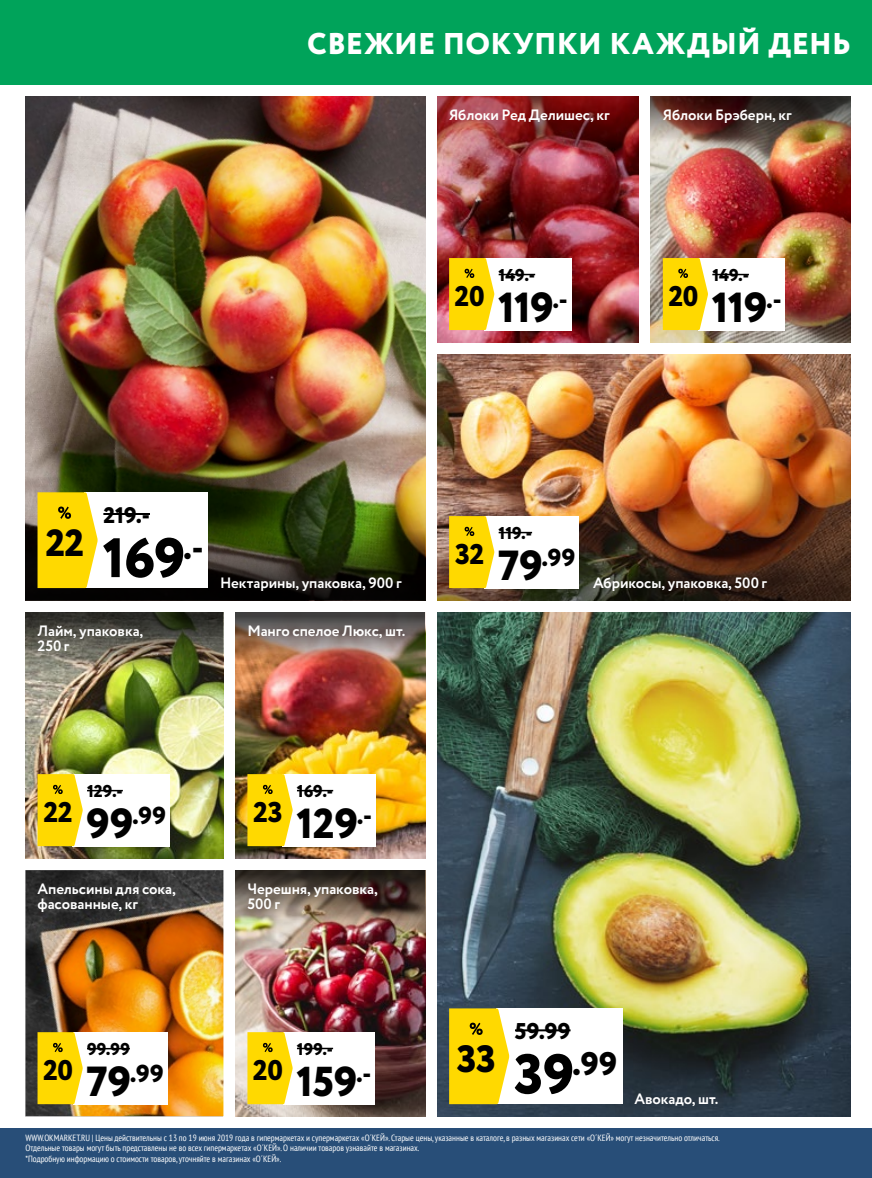
<style>
.page{position:relative;width:872px;height:1178px;background:#fff}
.page>*{position:absolute;margin:0;border:0;box-sizing:border-box;transform-origin:0 0}
.t1{font:800 55.5px "Circe";color:#000}
.t2{font:800 42px "Circe";letter-spacing:-.005em;color:#000}
.t3{font:800 41.7px "Circe";color:#000}
.t4{font:800 37.95px "Circe";color:#000}
.t5{font:800 32.55px "Circe";color:#000}
.t6{font:800 30px "Circe";letter-spacing:.015em;color:#fff}
.t7{font:800 28.5px "Circe";letter-spacing:-.01em;color:#000}
.t8{font:800 24.45px "Circe";color:#000}
.t9{font:800 24.3px "Circe";color:#000}
.t10{font:800 22.8px "Circe";color:#000}
.t11{font:800 22.5px "Circe";color:#000}
.t12{font:800 17.1px "Circe";color:#000}
.t13{font:800 16.95px "Circe";color:#000}
.t14{font:700 15px/15px "Circe";letter-spacing:-.005em;color:#fff}
.t15{font:condensed 9px/10.5px "PT Sans";color:#fff}
.s1{font-size:42px}
.s2{font-size:55.8px}
</style>
<div class="page">
<img style="left:437px;top:176px;width:202px;height:166px">
<img style="left:651px;top:150px;width:199px;height:192px">
<img style="left:437px;top:354px;width:413px;height:186px">
<img style="left:437px;top:612px;width:413px;height:504px">
<img style="left:26px;top:870px;width:197px;height:246px">
<img style="left:235px;top:930px;width:190px;height:186px">
<img style="left:26px;top:96px;width:399px;height:420px">
<img style="left:26px;top:684px;width:197px;height:174px">
<img style="left:235px;top:672px;width:190px;height:186px">
<img style="left:651px;top:96px;width:200px;height:54px">
<svg style="left:437px;top:540px;width:413px;height:60px;background:#402a1c"></svg>
<img style="left:437px;top:96px;width:202px;height:80px">
<img style="left:26px;top:612px;width:197px;height:72px">
<img style="left:235px;top:612px;width:190px;height:60px">
<svg style="left:26px;top:516px;width:399px;height:84px;background:#242a0d"></svg>
<img style="left:235px;top:870px;width:190px;height:60px">
<div style="left:0;top:1128px;width:872px;height:50px;background:#284e78"></div>
<div style="left:85px;top:492px;width:123px;height:96px;background:#fff"></div>
<hr style="left:103px;top:513px;width:47px;height:2px;background:#000">
<svg style="left:38px;top:492px;width:60px;height:96px;background:#fbd919"></svg>
<div style="left:283px;top:774px;width:93px;height:72px;background:#fff"></div>
<hr style="left:297px;top:790px;width:36px;height:1px;background:#000">
<svg style="left:247px;top:774px;width:46px;height:72px;background:#fad819"></svg>
<div style="left:698px;top:258px;width:87px;height:72px;background:#fff"></div>
<hr style="left:712px;top:274px;width:37px;height:1px;background:#000">
<svg style="left:663px;top:258px;width:45px;height:72px;background:#fbd917"></svg>
<div style="left:484px;top:258px;width:88px;height:72px;background:#fff"></div>
<hr style="left:498px;top:274px;width:37px;height:1px;background:#000">
<svg style="left:449px;top:258px;width:45px;height:72px;background:#fbd815"></svg>
<div style="left:73px;top:774px;width:97px;height:72px;background:#fff"></div>
<hr style="left:87px;top:790px;width:36px;height:1px;background:#000">
<svg style="left:38px;top:774px;width:45px;height:72px;background:#fbd919"></svg>
<div style="left:73px;top:1032px;width:94px;height:72px;background:#fff"></div>
<hr style="left:87px;top:1048px;width:43px;height:1px;background:#000">
<svg style="left:38px;top:1032px;width:45px;height:72px;background:#fbd919"></svg>
<div style="left:484px;top:516px;width:95px;height:72px;background:#fff"></div>
<hr style="left:498px;top:532px;width:34px;height:1px;background:#000">
<svg style="left:449px;top:516px;width:45px;height:72px;background:#fbd815"></svg>
<div style="left:496px;top:1008px;width:126px;height:96px;background:#fff"></div>
<hr style="left:515px;top:1029px;width:55px;height:2px;background:#000">
<svg style="left:449px;top:1008px;width:60px;height:96px;background:#fad816"></svg>
<div style="left:283px;top:1032px;width:92px;height:72px;background:#fff"></div>
<hr style="left:297px;top:1048px;width:36px;height:1px;background:#000">
<svg style="left:247px;top:1032px;width:46px;height:72px;background:#fbd91b"></svg>
<div style="left:0;top:0;width:872px;height:84px;background:#00a35a"></div>
<h3 class="t6" style="left:307px;top:23px;width:545px">СВЕЖИЕ ПОКУПКИ КАЖДЫЙ ДЕНЬ</h3>
<h3 class="t14" style="left:449px;top:108px;width:162px">Яблоки Ред Делишес, кг</h3>
<h3 class="t14" style="left:663px;top:108px;width:131px">Яблоки Брэберн, кг</h3>
<h3 class="t7" style="left:454px;top:277px;width:32px">20</h3>
<h3 class="t12" style="left:498px;top:264px;width:38px">149.-</h3>
<h2 class="t2" style="left:498px;top:279px;width:71px">119<sup>.-</sup></h2>
<h3 class="t7" style="left:668px;top:277px;width:32px">20</h3>
<h3 class="t12" style="left:712px;top:264px;width:38px">149.-</h3>
<h2 class="t2" style="left:711px;top:279px;width:71px">119<sup>.-</sup></h2>
<h3 class="t11" style="left:103px;top:500px;width:48px">219.-</h3>
<h3 class="t4" style="left:45px;top:517px;width:40px">22</h3>
<h1 class="t1" style="left:103px;top:520px;width:102px">169<sup>.-</sup></h1>
<h3 class="t14" style="left:220px;top:576px;width:183px">Нектарины, упаковка, 900 г</h3>
<h3 class="t7" style="left:455px;top:535px;width:31px">32</h3>
<h3 class="t12" style="left:498px;top:522px;width:35px">119.-</h3>
<h3 class="t8" style="left:498px;top:541px;width:79px"><span class="s1">79</span>.99</h3>
<h3 class="t14" style="left:593px;top:576px;width:175px">Абрикосы, упаковка, 500 г</h3>
<h3 class="t14" style="left:38px;top:624px;width:107px">Лайм, упаковка,<br>250 г</h3>
<h3 class="t14" style="left:247px;top:624px;width:160px">Манго спелое Люкс, шт.</h3>
<h3 class="t12" style="left:87px;top:780px;width:37px">129.-</h3>
<h3 class="t12" style="left:297px;top:780px;width:38px">169.-</h3>
<h3 class="t7" style="left:43px;top:793px;width:31px">22</h3>
<h3 class="t8" style="left:86px;top:799px;width:81px"><span class="s1">99</span>.99</h3>
<h3 class="t7" style="left:253px;top:793px;width:31px">23</h3>
<h2 class="t2" style="left:296px;top:795px;width:77px">129<sup>.-</sup></h2>
<h3 class="t14" style="left:38px;top:882px;width:140px">Апельсины для сока, фасованные, кг</h3>
<h3 class="t14" style="left:247px;top:882px;width:132px">Черешня, упаковка,<br>500 г</h3>
<h3 class="t10" style="left:515px;top:1016px;width:57px">59.99</h3>
<h3 class="t7" style="left:43px;top:1051px;width:32px">20</h3>
<h3 class="t12" style="left:87px;top:1038px;width:44px">99.99</h3>
<h3 class="t8" style="left:86px;top:1057px;width:79px"><span class="s1">79</span>.99</h3>
<h3 class="t7" style="left:253px;top:1051px;width:32px">20</h3>
<h3 class="t13" style="left:297px;top:1038px;width:38px">199.-</h3>
<h3 class="t3" style="left:296px;top:1053px;width:63px">159</h3>
<h3 class="t9" style="left:356px;top:1057px;width:17px">.-</h3>
<h3 class="t4" style="left:457px;top:1033px;width:41px">33</h3>
<h3 class="t5" style="left:514px;top:1042px;width:105px"><span class="s2">39</span>.99</h3>
<h3 class="t14" style="left:634px;top:1092px;width:86px">Авокадо, шт.</h3>
<p class="t15" style="left:26px;top:1132px;width:695px">WWW.OKMARKET.RU | Цены действительны с 13 по 19 июня 2019 года в гипермаркетах и супермаркетах «О´КЕЙ». Старые цены, указанные в каталоге, в разных магазинах сети «О´КЕЙ» могут незначительно отличаться.<br>Отдельные товары могут быть представлены не во всех гипермаркетах «О´КЕЙ». О наличии товаров узнавайте в магазинах.<br>*Подробную информацию о стоимости товаров, уточняйте в магазинах «О´КЕЙ».</p>
</div>
